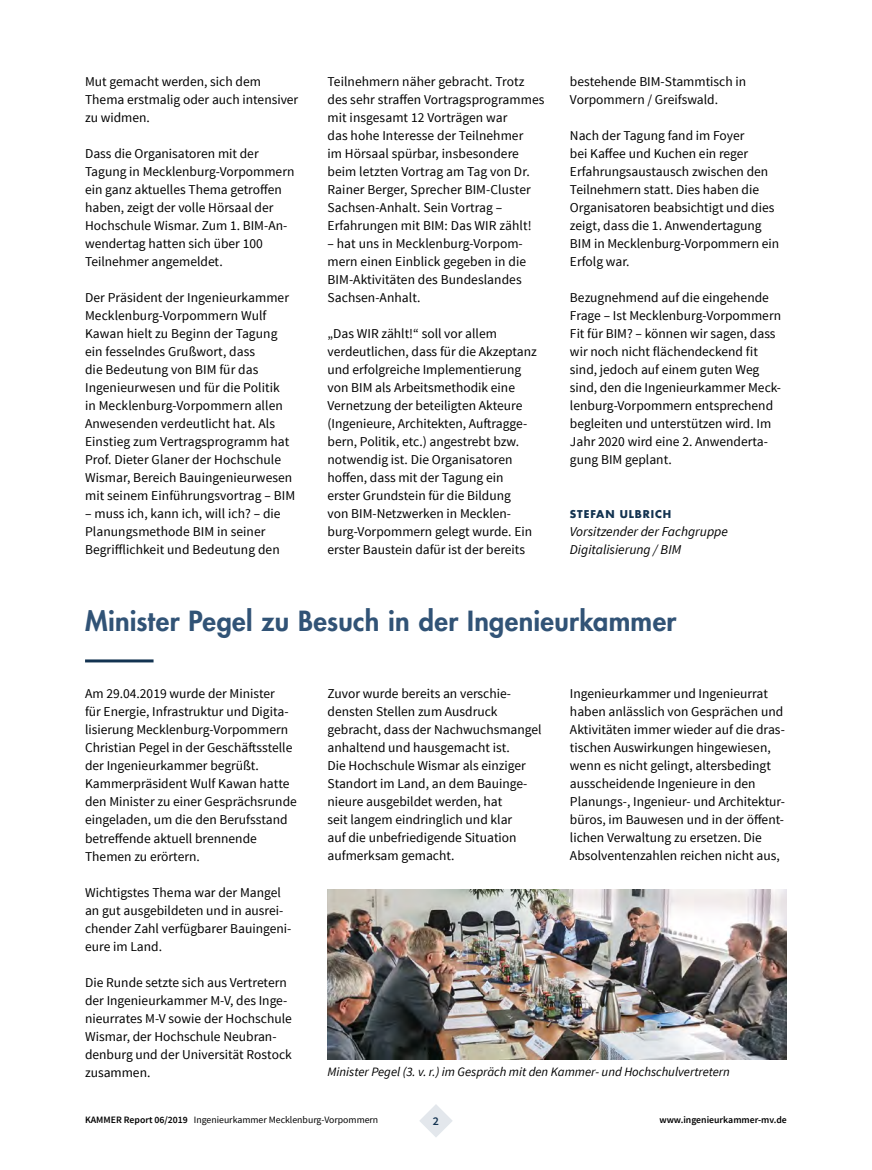
<style>
.page{position:relative;width:872px;height:1170px;background:#fff}
.page>*{position:absolute;margin:0;border:0;box-sizing:border-box;transform-origin:0 0}
.t1{font:800 27px "Futura Std";letter-spacing:.01em;color:#315376}
.t2{font:13.5px/18px "Source Sans Pro";color:#000}
.t3{font:italic 13.5px/18px "Source Sans Pro";color:#000}
.t4{font:italic 12.75px "Source Sans Pro";color:#000}
.t5{font:600 12px "Source Sans Pro";color:#133351}
.t6{font:700 10.5px "Futura Std";letter-spacing:.08em;color:#133351}
.t7{font:9.75px "Source Sans Pro";color:#000}
.t8{font:600 9.75px "Source Sans Pro";color:#000}
.s1{font-weight:600}
</style>
<div class="page">
<svg style="left:419px;top:1104px;width:34px;height:33px"></svg>
<hr style="left:85px;top:659px;width:68px;height:3px;background:#133351">
<img style="left:327px;top:889px;width:460px;height:169px">
<p class="t2" style="left:85px;top:73px;width:215px">Mut gemacht werden, sich dem<br>Thema erstmalig oder auch intensiver zu widmen.</p>
<p class="t2" style="left:85px;top:145px;width:211px">Dass die Organisatoren mit der<br>Tagung in Mecklenburg-Vorpommern ein ganz aktuelles Thema getroffen haben, zeigt der volle Hörsaal der<br>Hochschule Wismar. Zum 1. BIM-An&shy;wendertag hatten sich über 100<br>Teilnehmer angemeldet.</p>
<p class="t2" style="left:85px;top:289px;width:212px">Der Präsident der Ingenieurkammer Mecklenburg-Vorpommern Wulf Kawan hielt zu Beginn der Tagung ein fesselndes Grußwort, dass<br>die Bedeutung von BIM für das Ingenieurwesen und für die Politik<br>in Mecklenburg-Vorpommern allen Anwesenden verdeutlicht hat. Als Einstieg zum Vertragsprogramm hat Prof. Dieter Glaner der Hochschule Wismar, Bereich Bauingenieurwesen mit seinem Einführungsvortrag – BIM</p>
<p class="t2" style="left:85px;top:505px;width:197px">– muss ich, kann ich, will ich? – die<br>Planungsmethode BIM in seiner<br>Begrifflichkeit und Bedeutung den</p>
<p class="t2" style="left:327px;top:73px;width:218px">Teilnehmern näher gebracht. Trotz des sehr straffen Vortragsprogrammes mit insgesamt 12 Vorträgen war<br>das hohe Interesse der Teilnehmer<br>im Hörsaal spürbar, insbesondere beim letzten Vortrag am Tag von Dr.<br>Rainer Berger, Sprecher BIM-Cluster Sachsen-Anhalt. Sein Vortrag – Erfahrungen mit BIM: Das WIR zählt!</p>
<p class="t2" style="left:327px;top:235px;width:200px">– hat uns in Mecklenburg-Vorpom&shy;mern einen Einblick gegeben in die<br>BIM-Aktivitäten des Bundeslandes<br>Sachsen-Anhalt.</p>
<p class="t2" style="left:327px;top:325px;width:211px">„Das WIR zählt!“ soll vor allem verdeutlichen, dass für die Akzeptanz und erfolgreiche Implementierung von BIM als Arbeitsmethodik eine Vernetzung der beteiligten Akteure (Ingenieure, Architekten, Auftragge&shy;bern, Politik, etc.) angestrebt bzw. notwendig ist. Die Organisatoren hoffen, dass mit der Tagung ein erster Grundstein für die Bildung<br>von BIM-Netzwerken in Mecklen&shy;burg-Vorpommern gelegt wurde. Ein erster Baustein dafür ist der bereits</p>
<p class="t2" style="left:570px;top:73px;width:178px">bestehende BIM-Stammtisch in<br>Vorpommern / Greifswald.</p>
<p class="t2" style="left:570px;top:127px;width:211px">Nach der Tagung fand im Foyer<br>bei Kaffee und Kuchen ein reger<br>Erfahrungsaustausch zwischen den<br>Teilnehmern statt. Dies haben die<br>Organisatoren beabsichtigt und dies zeigt, dass die 1. Anwendertagung<br>BIM in Mecklenburg-Vorpommern ein<br>Erfolg war.</p>
<p class="t2" style="left:570px;top:289px;width:213px">Bezugnehmend auf die eingehende Frage – Ist Mecklenburg-Vorpommern Fit für BIM? – können wir sagen, dass wir noch nicht flächendeckend fit sind, jedoch auf einem guten Weg sind, den die Ingenieurkammer Meck&shy;lenburg-Vorpommern entsprechend begleiten und unterstützen wird. Im Jahr 2020 wird eine 2. Anwenderta&shy;gung BIM geplant.</p>
<p class="t6" style="left:570px;top:507px;width:103px">STEFAN ULBRICH</p>
<p class="t3" style="left:570px;top:523px;width:159px">Vorsitzender der Fachgruppe<br>Digitalisierung / BIM</p>
<h1 class="t1" style="left:85px;top:604px;width:593px">Minister Pegel zu Besuch in der Ingenieurkammer</h1>
<p class="t2" style="left:85px;top:685px;width:213px">Am 29.04.2019 wurde der Minister<br>für Energie, Infrastruktur und Digita&shy;lisierung Mecklenburg-Vorpommern Christian Pegel in der Geschäftsstelle der Ingenieurkammer begrüßt.<br>Kammerpräsident Wulf Kawan hatte den Minister zu einer Gesprächsrunde eingeladen, um die den Berufsstand betreffende aktuell brennende Themen zu erörtern.</p>
<p class="t2" style="left:85px;top:883px;width:208px">Wichtigstes Thema war der Mangel an gut ausgebildeten und in ausrei&shy;chender Zahl verfügbarer Bauingeni&shy;eure im Land.</p>
<p class="t2" style="left:85px;top:973px;width:208px">Die Runde setzte sich aus Vertretern der Ingenieurkammer M-V, des Inge&shy;nieurrates M-V sowie der Hochschule<br>Wismar, der Hochschule Neubran&shy;denburg und der Universität Rostock zusammen.</p>
<p class="t2" style="left:327px;top:685px;width:216px">Zuvor wurde bereits an verschie&shy;densten Stellen zum Ausdruck gebracht, dass der Nachwuchsmangel anhaltend und hausgemacht ist.<br>Die Hochschule Wismar als einziger<br>Standort im Land, an dem Bauinge&shy;nieure ausgebildet werden, hat<br>seit langem eindringlich und klar<br>auf die unbefriedigende Situation aufmerksam gemacht.</p>
<p class="t2" style="left:570px;top:685px;width:217px">Ingenieurkammer und Ingenieurrat haben anlässlich von Gesprächen und Aktivitäten immer wieder auf die dras&shy;tischen Auswirkungen hingewiesen, wenn es nicht gelingt, altersbedingt ausscheidende Ingenieure in den Planungs-, Ingenieur- und Architektur&shy;büros, im Bauwesen und in der öffent&shy;lichen Verwaltung zu ersetzen. Die Absolventenzahlen reichen nicht aus,</p>
<p class="t4" style="left:327px;top:1064px;width:404px">Minister Pegel (3. v. r.) im Gespräch mit den Kammer- und Hochschulvertretern</p>
<p class="t7" style="left:85px;top:1113px;width:295px"><span class="s1">KAMMER Report 06/2019</span> Ingenieurkammer Mecklenburg-Vorpommern</p>
<p class="t5" style="left:433px;top:1112px;width:8px">2</p>
<p class="t8" style="left:659px;top:1113px;width:129px">www.ingenieurkammer-mv.de</p>
</div>
